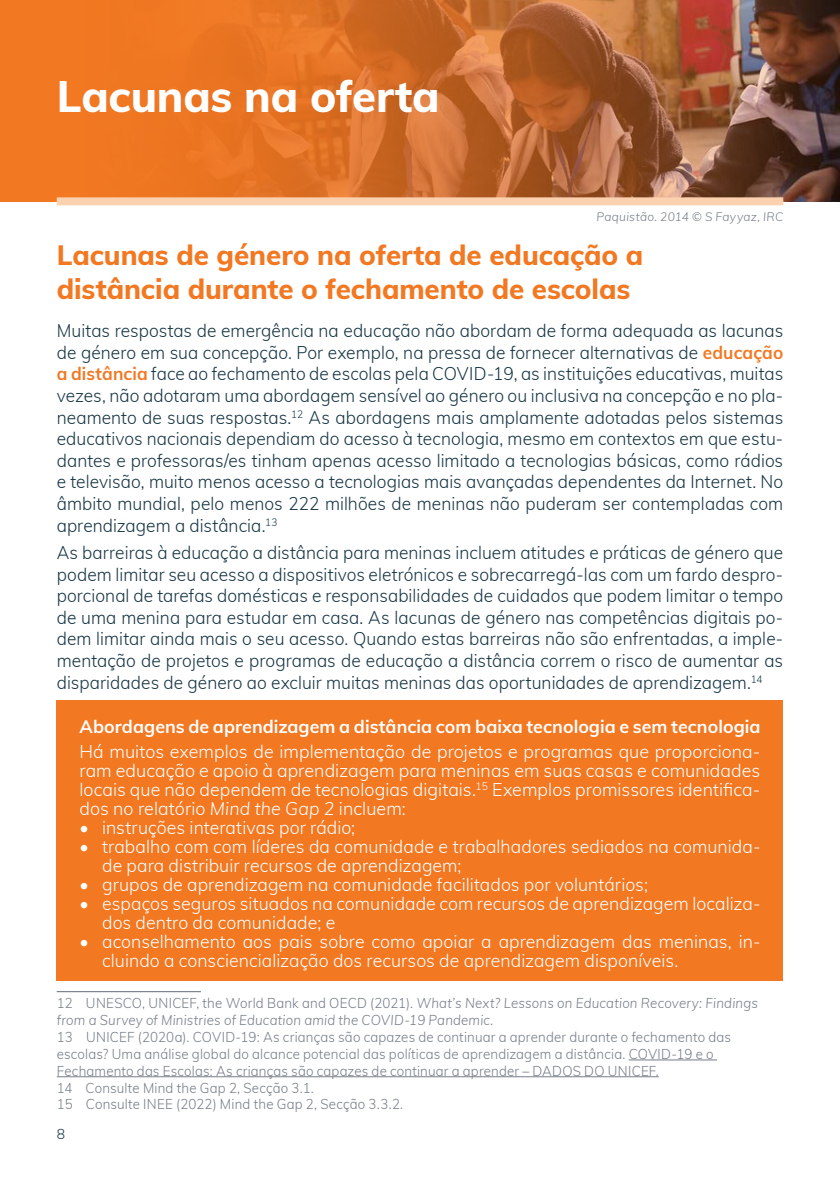
<style>
.page{position:relative;width:840px;height:1191px;background:#fff}
.page>*{position:absolute;margin:0;border:0;box-sizing:border-box;transform-origin:0 0}
.Header_Level_1_PHOTO{font:800 44px "Muli";letter-spacing:-.005em;color:#fff}
.Header_Level_2{font:800 28px/33.6px "Muli";letter-spacing:-.005em;color:#f27822}
.Paragraph_Style{font:300 18px/21.6px "Muli";letter-spacing:.005em;color:#163543;text-align:justify;scale:.96 1}
.Paragraph_Style-2{font:300 18px/19px "Muli";color:#fff}
.Paragraph_Style-3{font:700 18px "Muli";color:#fff}
.Footnotes{font:300 14px/16.8px "Muli";letter-spacing:.015em;color:#757d88;scale:.95 1}
.Footnotes-2{font:italic 300 14px/16.8px "Muli";letter-spacing:.015em;color:#757d88;scale:.95 1}
.t1{font:300 14px "Muli";color:#163543}
.INEE_Subtitle{font:italic 300 12px "Muli";letter-spacing:.02em;color:#757d88}
.s1{font-weight:700;color:#f27822}
.s2{font-style:italic}
.s3{font-style:normal}
</style>
<div class="page">
<img style="left:331px;top:0;width:508px;height:201px">
<div style="left:0;top:0;width:331px;height:201px;background:#f27822"></div>
<div style="left:57px;top:197px;width:725px;height:8px;background:#fbd1af"></div>
<div style="left:57px;top:700px;width:725px;height:280px;background:#f27822"></div>
<hr style="left:57px;top:991px;width:144px;height:1px;background:#616b77">
<hr style="left:628px;top:1059px;width:88px;height:1px;background:#757d88">
<hr style="left:57px;top:1076px;width:601px;height:1px;background:#757d88">
<p class="Header_Level_1_PHOTO" style="left:57px;top:64px;width:384px">Lacunas na oferta</p>
<p class="INEE_Subtitle" style="left:596px;top:208px;width:188px">Paquistão. 2014 © S Fayyaz, IRC</p>
<p class="Header_Level_2" style="left:57px;top:237px;width:587px">Lacunas de género na oferta de educação a distância durante o fechamento de escolas</p>
<p class="Paragraph_Style" style="left:57px;top:319px;width:757px">Muitas respostas de emergência na educação não abordam de forma adequada as lacunas de género em sua concepção. Por exemplo, na pressa de fornecer alternativas de <span class="s1">educação a distância</span> face ao fechamento de escolas pela COVID-19, as instituições educativas, muitas vezes, não adotaram uma abordagem sensível ao género ou inclusiva na concepção e no pla&shy;neamento de suas respostas.<sup>12</sup> As abordagens mais amplamente adotadas pelos sistemas educativos nacionais dependiam do acesso à tecnologia, mesmo em contextos em que estu&shy;dantes e professoras/es tinham apenas acesso limitado a tecnologias básicas, como rádios e televisão, muito menos acesso a tecnologias mais avançadas dependentes da Internet. No âmbito mundial, pelo menos 222 milhões de meninas não puderam ser contempladas com aprendizagem a distância.<sup>13</sup></p>
<p class="Paragraph_Style" style="left:57px;top:541px;width:757px">As barreiras à educação a distância para meninas incluem atitudes e práticas de género que podem limitar seu acesso a dispositivos eletrónicos e sobrecarregá-las com um fardo despro&shy;porcional de tarefas domésticas e responsabilidades de cuidados que podem limitar o tempo de uma menina para estudar em casa. As lacunas de género nas competências digitais po&shy;dem limitar ainda mais o seu acesso. Quando estas barreiras não são enfrentadas, a imple&shy;mentação de projetos e programas de educação a distância correm o risco de aumentar as disparidades de género ao excluir muitas meninas das oportunidades de aprendizagem.<sup>14</sup> <sup>15</sup></p>
<p class="Paragraph_Style-3" style="left:79px;top:713px;width:682px">Abordagens de aprendizagem a distância com baixa tecnologia e sem tecnologia</p>
<p class="Paragraph_Style-2" style="left:79px;top:740px;width:682px;text-align:justify">Há muitos exemplos de implementação de projetos e programas que proporciona&shy;ram educação e apoio à aprendizagem para meninas em suas casas e comunidades locais que não dependem de tecnologias digitais.<sup>15</sup> Exemplos promissores identifica&shy;dos no relatório <span class="s2">Mind the Gap 2</span> incluem:</p>
<p class="Paragraph_Style-2" style="left:79px;top:816px;width:277px">• instruções interativas por rádio;</p>
<p class="Paragraph_Style-2" style="left:102px;top:835px;width:659px;text-indent:-23px">• trabalho com com líderes da comunidade e trabalhadores sediados na comunida&shy;de para distribuir recursos de aprendizagem;</p>
<p class="Paragraph_Style-2" style="left:79px;top:873px;width:569px">• grupos de aprendizagem na comunidade facilitados por voluntários;</p>
<p class="Paragraph_Style-2" style="left:102px;top:892px;width:659px;text-indent:-23px">• espaços seguros situados na comunidade com recursos de aprendizagem localiza&shy;dos dentro da comunidade; e</p>
<p class="Paragraph_Style-2" style="left:102px;top:930px;width:659px;text-indent:-23px">• aconselhamento aos pais sobre como apoiar a aprendizagem das meninas, in&shy;cluindo a consciencialização dos recursos de aprendizagem disponíveis.</p>
<p class="Footnotes-2" style="left:57px;top:994px;width:739px"><span class="s3">12 UNESCO, UNICEF, the World Bank and OECD (2021).</span> What’s Next? Lessons on Education Recovery: Findings from a Survey of Ministries of Education amid the COVID-19 Pandemic.</p>
<p class="Footnotes" style="left:57px;top:1028px;width:711px">13 UNICEF (2020a). COVID-19: As crianças são capazes de continuar a aprender durante o fechamento das escolas? Uma análise global do alcance potencial das políticas de aprendizagem a distância. COVID-19 e o<br>Fechamento das Escolas: As crianças são capazes de continuar a aprender – DADOS DO UNICEF.</p>
<p class="Footnotes" style="left:57px;top:1078px;width:272px">14 Consulte Mind the Gap 2, Secção 3.1.</p>
<p class="Footnotes" style="left:57px;top:1095px;width:366px">15 Consulte INEE (2022) Mind the Gap 2, Secção 3.3.2.</p>
<p class="t1" style="left:57px;top:1123px;width:10px">8</p>
</div>
